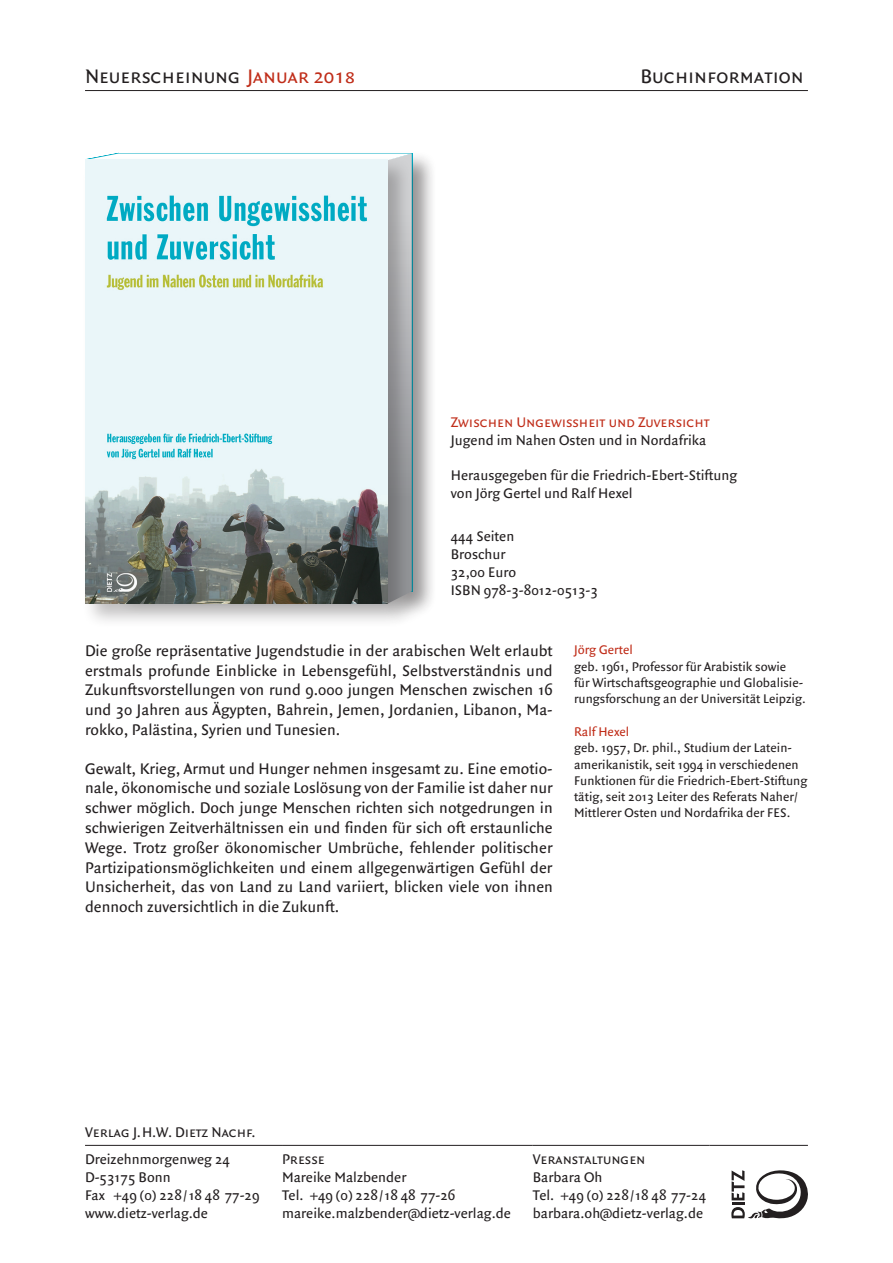
<style>
.page{position:relative;width:893px;height:1263px;background:#fff}
.page>*{position:absolute;margin:0;border:0;box-sizing:border-box;transform-origin:0 0}
.t1{font:21px "Quadraat Sans Small Caps";color:#231f20}
.t2{font:16.5px/19.8px "Quadraat Sans";color:#231f20;text-align:justify}
.t3{font:15px/18px "Quadraat Sans";color:#231f20}
.t4{font:15px "Quadraat Sans Small Caps";color:#231f20}
.t5{font:15px "Quadraat Sans Small Caps";color:#c02d19}
.t6{font:13.5px/16.2px "Quadraat Sans";color:#231f20}
.t7{font:13.5px "Quadraat Sans";color:#c02d19}
.s1{color:#c02d19}
</style>
<div class="page">
<hr style="left:85px;top:90px;width:723px;height:1px;background:#231f20">
<hr style="left:85px;top:1145px;width:197px;height:1px;background:#231f20">
<hr style="left:282px;top:1145px;width:251px;height:1px;background:#231f20">
<hr style="left:533px;top:1145px;width:177px;height:1px;background:#231f20">
<hr style="left:710px;top:1145px;width:98px;height:1px;background:#231f20">
<svg style="left:731px;top:1170px;width:77px;height:48px"></svg>
<div style="left:383px;top:151px;width:53px;height:475px;background:#231f20;opacity:.28"></div>
<div style="left:81px;top:156px;width:331px;height:472px;background:#231f20;opacity:.28"></div>
<img style="left:85px;top:160px;width:303px;height:444px">
<p class="t1" style="left:85px;top:64px;width:272px">Neuerscheinung <span class="s1">Januar 2018</span></p>
<p class="t1" style="left:640px;top:64px;width:165px">Buchinformation</p>
<p class="t5" style="left:451px;top:413px;width:261px">Zwischen Ungewissheit und Zuversicht</p>
<p class="t3" style="left:451px;top:431px;width:257px">Jugend im Nahen Osten und in Nordafrika</p>
<p class="t3" style="left:451px;top:466px;width:288px">Herausgegeben für die Friedrich-Ebert-Stiftung von Jörg Gertel und Ralf Hexel</p>
<p class="t3" style="left:451px;top:528px;width:149px">444 Seiten<br>Broschur<br>32,00 Euro<br>ISBN 978-3-8012-0513-3</p>
<p class="t2" style="left:85px;top:641px;width:469px">Die große repräsentative Jugendstudie in der arabischen Welt erlaubt erstmals profunde Einblicke in Lebensgefühl, Selbstverständnis und Zukunftsvorstellungen von rund 9.000 jungen Menschen zwischen 16 und 30 Jahren aus Ägypten, Bahrein, Jemen, Jordanien, Libanon, Ma&shy;rokko, Palästina, Syrien und Tunesien.</p>
<p class="t2" style="left:85px;top:759px;width:469px">Gewalt, Krieg, Armut und Hunger nehmen insgesamt zu. Eine emotio&shy;nale, ökonomische und soziale Loslösung von der Familie ist daher nur schwer möglich. Doch junge Menschen richten sich notgedrungen in schwierigen Zeitverhältnissen ein und finden für sich oft erstaunliche Wege. Trotz großer ökonomischer Umbrüche, fehlender politischer Partizipationsmöglichkeiten und einem allgegenwärtigen Gefühl der Unsicherheit, das von Land zu Land variiert, blicken viele von ihnen dennoch zuversichtlich in die Zukunft.</p>
<p class="t7" style="left:574px;top:642px;width:60px">Jörg Gertel</p>
<p class="t6" style="left:574px;top:658px;width:233px">geb. 1961, Professor für Arabistik sowie<br>für Wirtschaftsgeographie und Globalisie&shy;rungsforschung an der Universität Leipzig.</p>
<p class="t7" style="left:574px;top:724px;width:57px">Ralf Hexel</p>
<p class="t6" style="left:574px;top:740px;width:235px">geb. 1957, Dr. phil., Studium der Latein&shy;amerikanistik, seit 1994 in verschiedenen Funktionen für die Friedrich-Ebert-Stiftung tätig, seit 2013 Leiter des Referats Naher/ Mittlerer Osten und Nordafrika der FES.</p>
<p class="t4" style="left:85px;top:1123px;width:172px">Verlag J.H.W. Dietz Nachf.</p>
<p class="t3" style="left:85px;top:1151px;width:176px">Dreizehnmorgenweg 24<br>D-53175 Bonn<br>Fax +49 (0) 228/18 48 77-29 www.dietz-verlag.de</p>
<p class="t4" style="left:282px;top:1151px;width:44px">Presse</p>
<p class="t3" style="left:282px;top:1169px;width:230px">Mareike Malzbender<br>Tel. +49 (0) 228/18 48 77-26 mareike.malzbender@dietz-verlag.de</p>
<p class="t4" style="left:533px;top:1151px;width:114px">Veranstaltungen</p>
<p class="t3" style="left:533px;top:1169px;width:175px">Barbara Oh<br>Tel. +49 (0) 228/18 48 77-24 barbara.oh@dietz-verlag.de</p>
</div>
